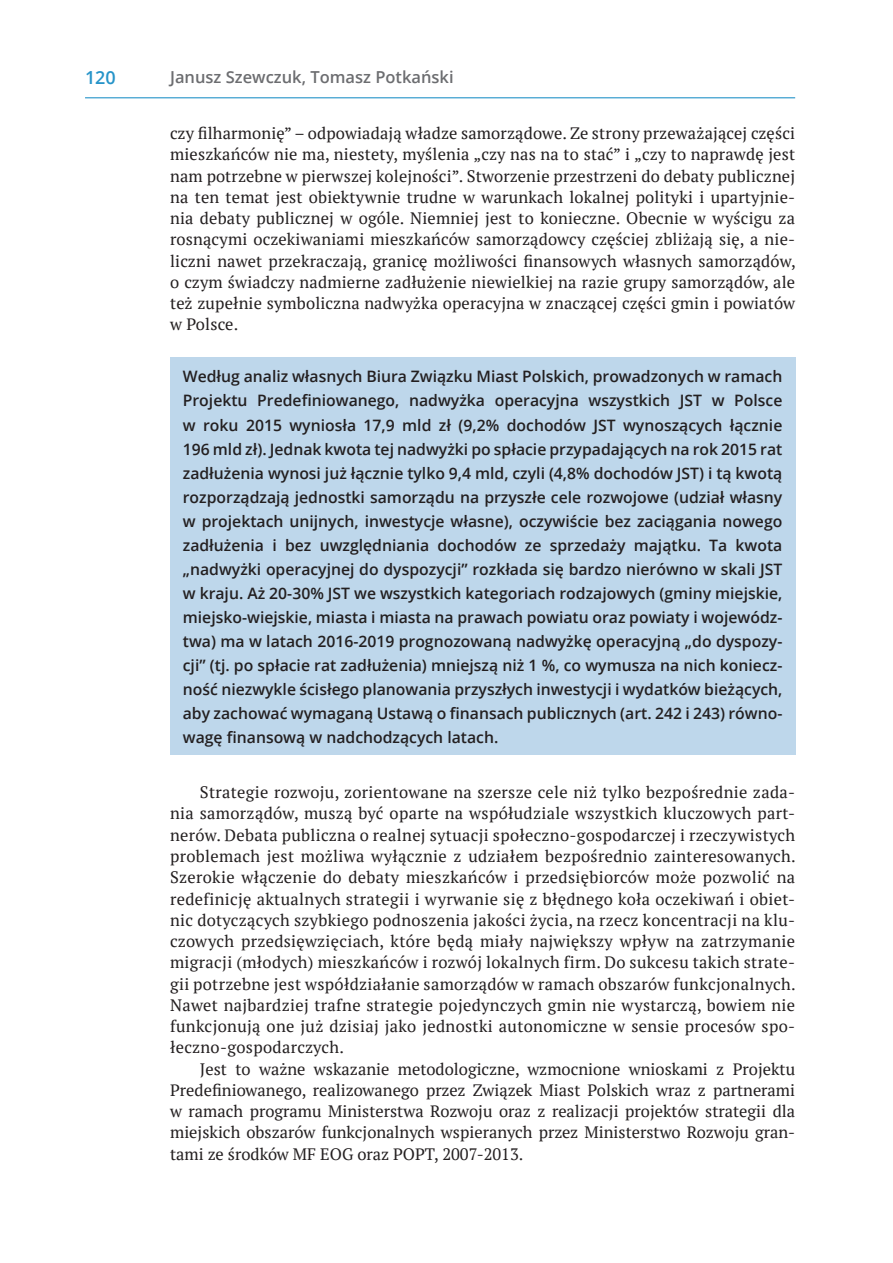
<style>
.page{position:relative;width:893px;height:1263px;background:#fff}
.page>*{position:absolute;margin:0;border:0;box-sizing:border-box;transform-origin:0 0}
.t1{font:600 18px "Open Sans";color:#2694c9}
.tresc{font:16.5px/21.3px "PT Serif";letter-spacing:.01em;color:#231f20;text-align:justify}
.t2{font:600 16.5px "Open Sans";color:#6c6d70}
.lead{font:600 15.75px/24px "Open Sans";color:#231f20;text-align:justify}
</style>
<div class="page">
<hr style="left:85px;top:97px;width:710px;height:1px;background:#2694c9">
<div style="left:170px;top:358px;width:625px;height:397px;background:#bed7eb"></div>
<p class="t1" style="left:85px;top:65px;width:32px">120</p>
<p class="t2" style="left:170px;top:66px;width:285px">Janusz Szewczuk, Tomasz Potkański</p>
<p class="tresc" style="left:170px;top:122px;width:627px">czy filharmonię” – odpowiadają władze samorządowe. Ze strony przeważającej części mieszkańców nie ma, niestety, myślenia „czy nas na to stać” i „czy to naprawdę jest nam potrzebne w pierwszej kolejności”. Stworzenie przestrzeni do debaty publicznej na ten temat jest obiektywnie trudne w warunkach lokalnej polityki i upartyjnie&shy;nia debaty publicznej w ogóle. Niemniej jest to konieczne. Obecnie w wyścigu za rosnącymi oczekiwaniami mieszkańców samorządowcy częściej zbliżają się, a nie&shy;liczni nawet przekraczają, granicę możliwości finansowych własnych samorządów, o czym świadczy nadmierne zadłużenie niewielkiej na razie grupy samorządów, ale też zupełnie symboliczna nadwyżka operacyjna w znaczącej części gmin i powiatów w Polsce.</p>
<p class="lead" style="left:183px;top:364px;width:601px">Według analiz własnych Biura Związku Miast Polskich, prowadzonych w ramach Projektu Predefiniowanego, nadwyżka operacyjna wszystkich JST w Polsce w roku 2015 wyniosła 17,9 mld zł (9,2% dochodów JST wynoszących łącznie 196 mld zł). Jednak kwota tej nadwyżki po spłacie przypadających na rok 2015 rat zadłużenia wynosi już łącznie tylko 9,4 mld, czyli (4,8% dochodów JST) i tą kwotą rozporządzają jednostki samorządu na przyszłe cele rozwojowe (udział własny w projektach unijnych, inwestycje własne), oczywiście bez zaciągania nowego zadłużenia i bez uwzględniania dochodów ze sprzedaży majątku. Ta kwota „nadwyżki operacyjnej do dyspozycji” rozkłada się bardzo nierówno w skali JST w kraju. Aż 20-30% JST we wszystkich kategoriach rodzajowych (gminy miejskie, miejsko-wiejskie, miasta i miasta na prawach powiatu oraz powiaty i wojewódz&shy;twa) ma w latach 2016-2019 prognozowaną nadwyżkę operacyjną „do dyspozy&shy;cji” (tj. po spłacie rat zadłużenia) mniejszą niż 1 %, co wymusza na nich koniecz&shy;ność niezwykle ścisłego planowania przyszłych inwestycji i wydatków bieżących, aby zachować wymaganą Ustawą o finansach publicznych (art. 242 i 243) równo&shy;wagę finansową w nadchodzących latach.</p>
<p class="tresc" style="left:170px;top:781px;width:627px;text-indent:30px">Strategie rozwoju, zorientowane na szersze cele niż tylko bezpośrednie zada&shy;nia samorządów, muszą być oparte na współudziale wszystkich kluczowych part&shy;nerów. Debata publiczna o realnej sytuacji społeczno-gospodarczej i rzeczywistych problemach jest możliwa wyłącznie z udziałem bezpośrednio zainteresowanych.<br>Szerokie włączenie do debaty mieszkańców i przedsiębiorców może pozwolić na redefinicję aktualnych strategii i wyrwanie się z błędnego koła oczekiwań i obiet&shy;nic dotyczących szybkiego podnoszenia jakości życia, na rzecz koncentracji na klu&shy;czowych przedsięwzięciach, które będą miały największy wpływ na zatrzymanie migracji (młodych) mieszkańców i rozwój lokalnych firm. Do sukcesu takich strate&shy;gii potrzebne jest współdziałanie samorządów w ramach obszarów funkcjonalnych.<br>Nawet najbardziej trafne strategie pojedynczych gmin nie wystarczą, bowiem nie funkcjonują one już dzisiaj jako jednostki autonomiczne w sensie procesów spo&shy;łeczno-gospodarczych.</p>
<p class="tresc" style="left:170px;top:1058px;width:627px;text-indent:30px">Jest to ważne wskazanie metodologiczne, wzmocnione wnioskami z Projektu Predefiniowanego, realizowanego przez Związek Miast Polskich wraz z partnerami w ramach programu Ministerstwa Rozwoju oraz z realizacji projektów strategii dla miejskich obszarów funkcjonalnych wspieranych przez Ministerstwo Rozwoju gran&shy;tami ze środków MF EOG oraz POPT, 2007-2013.</p>
</div>
